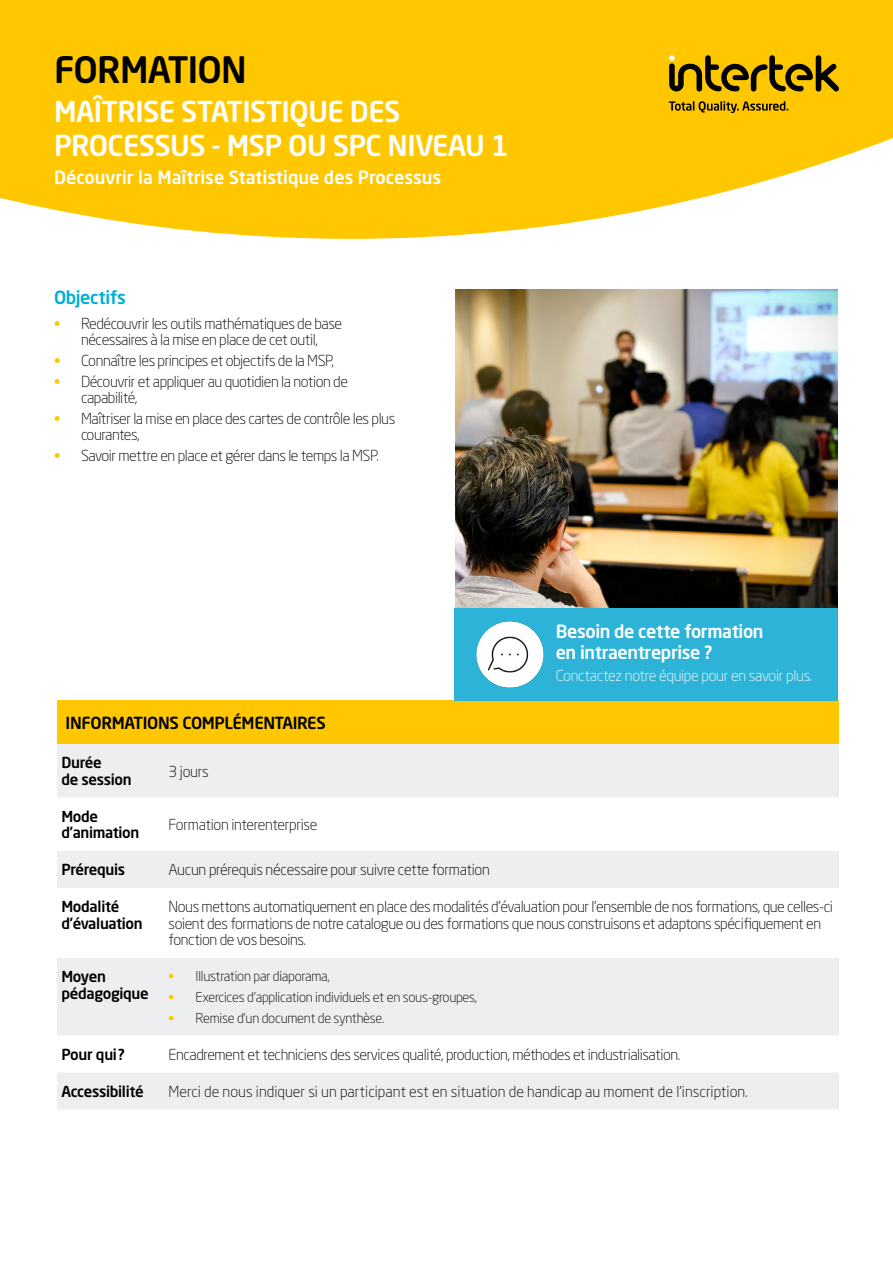
<style>
.page{position:relative;width:893px;height:1263px;background:#fff}
.page>*{position:absolute;margin:0;border:0;box-sizing:border-box;transform-origin:0 0}
.t1{font:500 36px "Neo Sans Std";letter-spacing:-.02em;color:#000}
.t2{font:500 28.5px/34.5px "Neo Sans Std";letter-spacing:-.02em;color:#fff}
.t3{font:500 18px/21px "Neo Sans Std";letter-spacing:-.015em;color:#fff}
.t4{font:500 18px "Neo Sans Std";letter-spacing:-.02em;color:#00add6}
.t5{font:500 16.5px "Neo Sans Std";letter-spacing:-.02em;color:#000}
.t6{font:300 15px/16.5px "Neo Sans Std";letter-spacing:-.03em;color:#000}
.t7{font:500 15px/16.5px "Neo Sans Std";letter-spacing:-.02em;color:#000}
.t8{font:300 15px "Neo Sans Std";color:#000}
.t9{font:300 15px "Neo Sans Std";letter-spacing:-.02em;color:#fff}
.t10{font:300 13.5px "Neo Sans Std";letter-spacing:-.02em;color:#000}
.s1{font-weight:500;color:#fec700}
</style>
<div class="page">
<svg style="left:0;top:0;width:893px;height:239px;background:#fecd1c"></svg>
<svg style="left:669px;top:55px;width:170px;height:36px;background:#9d7b00"></svg>
<svg style="left:669px;top:101px;width:119px;height:12px"></svg>
<div style="left:57px;top:701px;width:782px;height:43px;background:#fec700"></div>
<div style="left:57px;top:744px;width:782px;height:365px;background:#edeeef"></div>
<svg style="left:57px;top:797px;width:782px;height:275px"></svg>
<img style="left:455px;top:290px;width:383px;height:318px">
<div style="left:454px;top:608px;width:384px;height:93px;background:#2db3d8"></div>
<img style="left:476px;top:621px;width:68px;height:67px">
<h1 class="t1" style="left:54px;top:47px;width:194px">FORMATION</h1>
<h2 class="t2" style="left:54px;top:93px;width:456px">MAÎTRISE STATISTIQUE DES<br>PROCESSUS - MSP OU SPC NIVEAU 1</h2>
<p class="t3" style="left:54px;top:166px;width:389px">Découvrir la Maîtrise Statistique des Processus</p>
<p class="t4" style="left:54px;top:286px;width:73px">Objectifs</p>
<p class="t6" style="left:54px;top:315px;width:290px;text-align:center"><span class="s1">•</span> Redécouvrir les outils mathématiques de base nécessaires à la mise en place de cet outil,</p>
<p class="t6" style="left:54px;top:352px;width:282px"><span class="s1">•</span> Connaître les principes et objectifs de la MSP,</p>
<p class="t6" style="left:81px;top:373px;width:268px;text-indent:-27px"><span class="s1">•</span> Découvrir et appliquer au quotidien la notion de capabilité,</p>
<p class="t6" style="left:81px;top:410px;width:316px;text-indent:-27px"><span class="s1">•</span> Maîtriser la mise en place des cartes de contrôle les plus courantes,</p>
<p class="t6" style="left:54px;top:447px;width:326px"><span class="s1">•</span> Savoir mettre en place et gérer dans le temps la MSP.</p>
<p class="t3" style="left:556px;top:620px;width:209px">Besoin de cette formation en intraentreprise ?</p>
<p class="t9" style="left:556px;top:667px;width:258px">Conctactez notre équipe pour en savoir plus.</p>
<p class="t5" style="left:66px;top:712px;width:262px">INFORMATIONS COMPLÉMENTAIRES</p>
<p class="t7" style="left:61px;top:754px;width:72px">Durée<br>de session</p>
<p class="t6" style="left:169px;top:763px;width:42px">3 jours</p>
<p class="t7" style="left:61px;top:808px;width:80px">Mode d’animation</p>
<p class="t6" style="left:169px;top:816px;width:150px">Formation interenterprise</p>
<p class="t7" style="left:61px;top:861px;width:65px">Prérequis</p>
<p class="t6" style="left:169px;top:861px;width:323px">Aucun prérequis nécessaire pour suivre cette formation</p>
<p class="t7" style="left:61px;top:898px;width:83px">Modalité d’évaluation</p>
<p class="t6" style="left:169px;top:898px;width:666px">Nous mettons automatiquement en place des modalités d’évaluation pour l’ensemble de nos formations, que celles-ci soient des formations de notre catalogue ou des formations que nous construisons et adaptons spécifiquement en fonction de vos besoins.</p>
<p class="t7" style="left:61px;top:968px;width:89px">Moyen pédagogique</p>
<p class="t10" style="left:169px;top:968px;width:163px"><span class="s1">•</span> Illustration par diaporama,</p>
<p class="t10" style="left:169px;top:989px;width:310px"><span class="s1">•</span> Exercices d’application individuels et en sous-groupes,</p>
<p class="t10" style="left:169px;top:1010px;width:217px"><span class="s1">•</span> Remise d’un document de synthèse.</p>
<p class="t7" style="left:61px;top:1045px;width:65px">Pour qui?</p>
<p class="t6" style="left:169px;top:1046px;width:513px">Encadrement et techniciens des services qualité, production, méthodes et industrialisation.</p>
<p class="t7" style="left:61px;top:1082px;width:84px">Accessibilité</p>
<p class="t8" style="left:169px;top:1082px;width:581px">Merci de nous indiquer si un participant est en situation de handicap au moment de l’inscription.</p>
</div>
